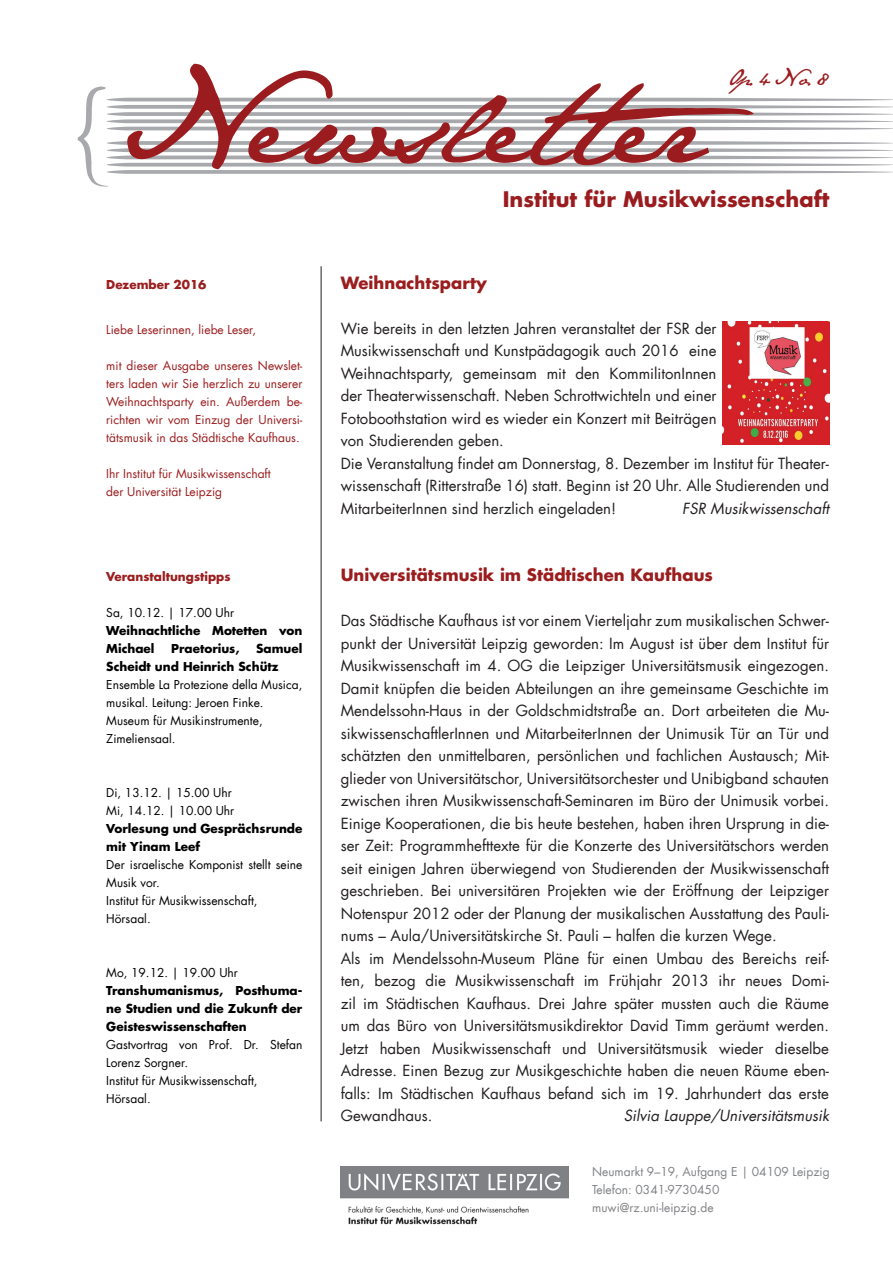
<style>
.page{position:relative;width:893px;height:1263px;background:#fff}
.page>*{position:absolute;margin:0;border:0;box-sizing:border-box;transform-origin:0 0}
.t1{font:700 21px "Futura";color:#9a1c1f}
.t2{font:19.95px "Jane Austen";color:#9a1c1f}
.t3{font:700 16.5px "Futura";color:#9b1d1e}
.t4{font:15px/22.5px "Futura";color:#231f20}
.t5{font:italic 15px "Futura";color:#231f20}
.t6{font:12px/18px "Futura";color:#000}
.t7{font:12px/18px "Futura";color:#9b1d1e;text-align:justify}
.t8{font:700 12px/18px "Futura";color:#000}
.t9{font:12px/18px "Futura";color:#808285}
.t10{font:700 12px "Futura";color:#9b1d1e}
</style>
<div class="page">
<hr style="left:321px;top:266px;width:1px;height:855px;background:#231f20">
<img style="left:341px;top:1166px;width:227px;height:59px">
<svg style="left:77px;top:87px;width:816px;height:100px"></svg>
<svg style="left:127px;top:64px;width:627px;height:105px"></svg>
<img style="left:723px;top:321px;width:106px;height:124px">
<h2 class="t2" style="left:728px;top:66px;width:102px">Op. 4 No. 8</h2>
<p class="t10" style="left:106px;top:276px;width:102px">Dezember 2016</p>
<p class="t7" style="left:106px;top:321px;width:151px">Liebe Leserinnen, liebe Leser,</p>
<p class="t7" style="left:106px;top:357px;width:198px">mit dieser Ausgabe unseres Newslet&shy;ters laden wir Sie herzlich zu unserer Weihnachtsparty ein. Außerdem be&shy;richten wir vom Einzug der Universi&shy;tätsmusik in das Städtische Kaufhaus.</p>
<p class="t7" style="left:106px;top:465px;width:166px">Ihr Institut für Musikwissenschaft der Universität Leipzig</p>
<p class="t10" style="left:106px;top:569px;width:126px">Veranstaltungstipps</p>
<p class="t6" style="left:106px;top:604px;width:129px">Sa, 10.12. | 17.00 Uhr</p>
<p class="t8" style="left:106px;top:622px;width:198px">Weihnachtliche Motetten von<br>Michael</p>
<p class="t8" style="left:106px;top:640px;width:198px;text-indent:150px">Samuel<br>Scheidt und Heinrich Schütz</p>
<p class="t6" style="left:106px;top:676px;width:198px">Ensemble La Protezione della Musica, musikal. Leitung: Jeroen Finke.<br>Museum für Musikinstrumente,<br>Zimeliensaal.</p>
<p class="t8" style="left:171px;top:640px;width:70px">Praetorius,</p>
<p class="t6" style="left:106px;top:784px;width:130px">Di, 13.12. | 15.00 Uhr<br>Mi, 14.12. | 10.00 Uhr</p>
<p class="t8" style="left:106px;top:820px;width:198px">Vorlesung und Gesprächsrunde mit Yinam Leef</p>
<p class="t6" style="left:106px;top:856px;width:198px">Der israelische Komponist stellt seine<br>Musik vor.<br>Institut für Musikwissenschaft,<br>Hörsaal.</p>
<p class="t6" style="left:106px;top:964px;width:133px">Mo, 19.12. | 19.00 Uhr</p>
<p class="t8" style="left:106px;top:982px;width:198px;text-align:justify">Transhumanismus, Posthuma&shy;ne Studien und die Zukunft der Geisteswissenschaften</p>
<p class="t6" style="left:106px;top:1036px;width:198px">Gastvortrag von Prof. Dr. Stefan<br>Lorenz Sorgner.<br>Institut für Musikwissenschaft,<br>Hörsaal.</p>
<h1 class="t1" style="left:503px;top:185px;width:328px">Institut für Musikwissenschaft</h1>
<p class="t3" style="left:341px;top:272px;width:148px">Weihnachtsparty</p>
<p class="t4" style="left:341px;top:317px;width:490px">Wie bereits in den letzten Jahren veranstaltet der FSR der Musikwissenschaft und Kunstpädagogik auch 2016 eine Weihnachtsparty, gemeinsam mit den KommilitonInnen<br>der Theaterwissenschaft. Neben Schrottwichteln und einer<br>Fotoboothstation wird es wieder ein Konzert mit Beiträgen<br>von Studierenden geben.<br>Die Veranstaltung findet am Donnerstag, 8. Dezember im Institut für Theater&shy;wissenschaft (Ritterstraße 16) statt. Beginn ist 20 Uhr. Alle Studierenden und MitarbeiterInnen sind herzlich eingeladen!</p>
<p class="t5" style="left:682px;top:499px;width:148px">FSR Musikwissenschaft</p>
<p class="t3" style="left:341px;top:564px;width:374px">Universitätsmusik im Städtischen Kaufhaus</p>
<p class="t4" style="left:341px;top:610px;width:490px">Das Städtische Kaufhaus ist vor einem Vierteljahr zum musikalischen Schwer&shy;punkt der Universität Leipzig geworden: Im August ist über dem Institut für Musikwissenschaft im 4. OG die Leipziger Universitätsmusik eingezogen.<br>Damit knüpfen die beiden Abteilungen an ihre gemeinsame Geschichte im Mendelssohn-Haus in der Goldschmidtstraße an. Dort arbeiteten die Mu&shy;sikwissenschaftlerInnen und MitarbeiterInnen der Unimusik Tür an Tür und schätzten den unmittelbaren, persönlichen und fachlichen Austausch; Mit&shy;glieder von Universitätschor, Universitätsorchester und Unibigband schauten zwischen ihren Musikwissenschaft-Seminaren im Büro der Unimusik vorbei.<br>Einige Kooperationen, die bis heute bestehen, haben ihren Ursprung in die&shy;ser Zeit: Programmhefttexte für die Konzerte des Universitätschors werden seit einigen Jahren überwiegend von Studierenden der Musikwissenschaft geschrieben. Bei universitären Projekten wie der Eröffnung der Leipziger Notenspur 2012 oder der Planung der musikalischen Ausstattung des Pauli&shy;nums – Aula/Universitätskirche St. Pauli – halfen die kurzen Wege.<br>Als im Mendelssohn-Museum Pläne für einen Umbau des Bereichs reif&shy;ten, bezog die Musikwissenschaft im Frühjahr 2013 ihr neues Domi&shy;zil im Städtischen Kaufhaus. Drei Jahre später mussten auch die Räume um das Büro von Universitätsmusikdirektor David Timm geräumt werden.<br>Jetzt haben Musikwissenschaft und Universitätsmusik wieder dieselbe Adresse. Einen Bezug zur Musikgeschichte haben die neuen Räume eben&shy;falls: Im Städtischen Kaufhaus befand sich im 19. Jahrhundert das erste Gewandhaus.</p>
<p class="t5" style="left:624px;top:1106px;width:207px">Silvia Lauppe/Universitätsmusik</p>
<p class="t9" style="left:592px;top:1163px;width:239px">Neumarkt 9–19, Aufgang E | 04109 Leipzig<br>Telefon: 0341-9730450 muwi@rz.uni-leipzig.de</p>
</div>
